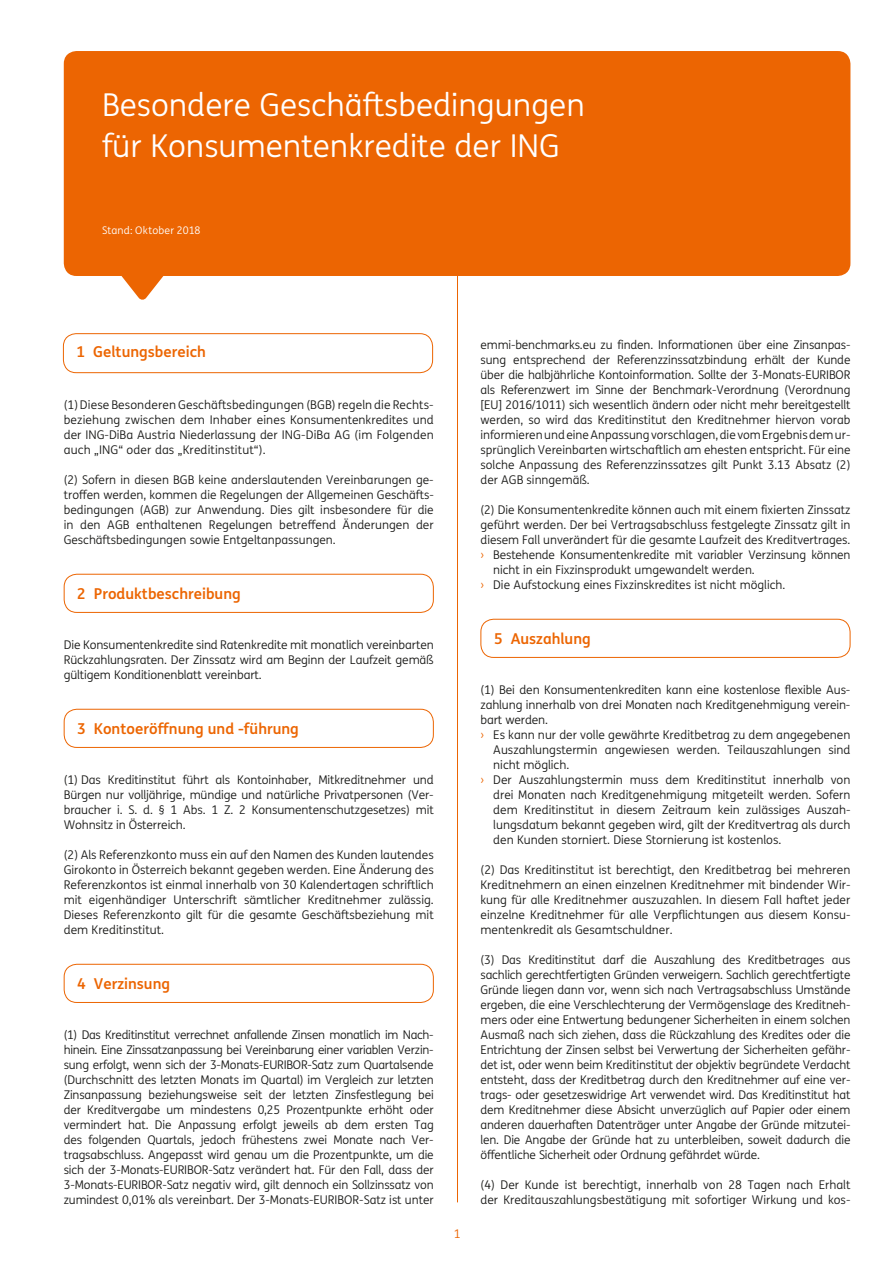
<style>
.page{position:relative;width:893px;height:1263px;background:#fff}
.page>*{position:absolute;margin:0;border:0;box-sizing:border-box;transform-origin:0 0}
.t1{font:31.5px/40.5px "ING Me";color:#fff}
.t2{font:700 15px "ING Me";color:#ec6502}
.t3{font:12px/15px "ING Me";color:#1a1a18;text-align:justify}
.t4{font:12px "ING Me";color:#ec6502}
.t5{font:10.5px "ING Me";letter-spacing:.015em;color:#fff}
.s1{color:#ec6502}
</style>
<div class="page">
<hr style="left:457px;top:54px;width:1px;height:1148px;background:#ec6502">
<div style="left:64px;top:574px;width:370px;height:39px;border:1px solid #ec6502;border-radius:13px"></div>
<div style="left:64px;top:964px;width:370px;height:39px;border:1px solid #ec6502;border-radius:13px"></div>
<div style="left:63px;top:333px;width:370px;height:40px;border:1px solid #ec6502;border-radius:13px"></div>
<div style="left:64px;top:51px;width:786px;height:225px;background:#ec6502;border-radius:13px"></div>
<svg style="left:121px;top:276px;width:43px;height:24px"></svg>
<div style="left:64px;top:709px;width:370px;height:39px;border:1px solid #ec6502;border-radius:13px"></div>
<div style="left:480px;top:619px;width:370px;height:39px;border:1px solid #ec6502;border-radius:13px"></div>
<h1 class="t1" style="left:102px;top:83px;width:484px">Besondere Geschäftsbedingungen für Konsumentenkredite der ING</h1>
<p class="t5" style="left:102px;top:223px;width:100px">Stand: Oktober 2018</p>
<p class="t2" style="left:77px;top:340px;width:131px">1 Geltungsbereich</p>
<p class="t3" style="left:64px;top:396px;width:371px">(1) Diese Besonderen Geschäftsbedingungen (BGB) regeln die Rechts&shy;beziehung zwischen dem Inhaber eines Konsumentenkredites und der ING-DiBa Austria Niederlassung der ING-DiBa AG (im Folgenden auch „ING“ oder das „Kreditinstitut“).</p>
<p class="t3" style="left:64px;top:471px;width:371px">(2) Sofern in diesen BGB keine anderslautenden Vereinbarungen ge&shy;troffen werden, kommen die Regelungen der Allgemeinen Geschäfts&shy;bedingungen (AGB) zur Anwendung. Dies gilt insbesondere für die in den AGB enthaltenen Regelungen betreffend Änderungen der Geschäftsbedingungen sowie Entgeltanpassungen.</p>
<p class="t2" style="left:77px;top:581px;width:165px">2 Produktbeschreibung</p>
<p class="t3" style="left:64px;top:636px;width:371px">Die Konsumentenkredite sind Ratenkredite mit monatlich vereinbarten Rückzahlungsraten. Der Zinssatz wird am Beginn der Laufzeit gemäß gültigem Konditionenblatt vereinbart.</p>
<p class="t2" style="left:77px;top:716px;width:223px">3 Kontoeröffnung und -führung</p>
<p class="t3" style="left:64px;top:771px;width:371px">(1) Das Kreditinstitut führt als Kontoinhaber, Mitkreditnehmer und Bürgen nur volljährige, mündige und natürliche Privatpersonen (Ver&shy;braucher i. S. d. § 1 Abs. 1 Z. 2 Konsumentenschutzgesetzes) mit Wohnsitz in Österreich.</p>
<p class="t3" style="left:64px;top:846px;width:371px">(2) Als Referenzkonto muss ein auf den Namen des Kunden lautendes Girokonto in Österreich bekannt gegeben werden. Eine Änderung des Referenzkontos ist einmal innerhalb von 30 Kalendertagen schriftlich mit eigenhändiger Unterschrift sämtlicher Kreditnehmer zulässig.<br>Dieses Referenzkonto gilt für die gesamte Geschäftsbeziehung mit dem Kreditinstitut.</p>
<p class="t2" style="left:77px;top:971px;width:94px">4 Verzinsung</p>
<p class="t3" style="left:64px;top:1026px;width:371px">(1) Das Kreditinstitut verrechnet anfallende Zinsen monatlich im Nach&shy;hinein. Eine Zinssatzanpassung bei Vereinbarung einer variablen Verzin&shy;sung erfolgt, wenn sich der 3-Monats-EURIBOR-Satz zum Quartalsende (Durchschnitt des letzten Monats im Quartal) im Vergleich zur letzten Zinsanpassung beziehungsweise seit der letzten Zinsfestlegung bei der Kreditvergabe um mindestens 0,25 Prozentpunkte erhöht oder vermindert hat. Die Anpassung erfolgt jeweils ab dem ersten Tag des folgenden Quartals, jedoch frühestens zwei Monate nach Ver&shy;tragsabschluss. Angepasst wird genau um die Prozentpunkte, um die sich der 3-Monats-EURIBOR-Satz verändert hat. Für den Fall, dass der 3-Monats-EURIBOR-Satz negativ wird, gilt dennoch ein Sollzinssatz von zumindest 0,01% als vereinbart. Der 3-Monats-EURIBOR-Satz ist unter</p>
<p class="t4" style="left:454px;top:1225px;width:8px">1</p>
<p class="t3" style="left:480px;top:336px;width:371px">emmi-benchmarks.eu zu finden. Informationen über eine Zinsanpas&shy;sung entsprechend der Referenzzinssatzbindung erhält der Kunde über die halbjährliche Kontoinformation. Sollte der 3-Monats-EURIBOR als Referenzwert im Sinne der Benchmark-Verordnung (Verordnung [EU] 2016/1011) sich wesentlich ändern oder nicht mehr bereitgestellt werden, so wird das Kreditinstitut den Kreditnehmer hiervon vorab informieren und eine Anpassung vorschlagen, die vom Ergebnis dem ur&shy;sprünglich Vereinbarten wirtschaftlich am ehesten entspricht. Für eine solche Anpassung des Referenzzinssatzes gilt Punkt 3.13 Absatz (2) der AGB sinngemäß.</p>
<p class="t3" style="left:480px;top:501px;width:371px">(2) Die Konsumentenkredite können auch mit einem fixierten Zinssatz</p>
<p class="t3" style="left:480px;top:516px;width:371px">geführt werden. Der bei Vertragsabschluss festgelegte Zinssatz gilt in</p>
<p class="t3" style="left:480px;top:531px;width:371px">diesem Fall unverändert für die gesamte Laufzeit des Kreditvertrages.</p>
<p class="t3" style="left:480px;top:546px;width:371px"><span class="s1">›</span> Bestehende Konsumentenkredite mit variabler Verzinsung können</p>
<p class="t3" style="left:493px;top:561px;width:263px">nicht in ein Fixzinsprodukt umgewandelt werden.</p>
<p class="t3" style="left:480px;top:576px;width:306px"><span class="s1">›</span> Die Aufstockung eines Fixzinskredites ist nicht möglich.</p>
<p class="t2" style="left:494px;top:626px;width:98px">5 Auszahlung</p>
<p class="t3" style="left:480px;top:681px;width:371px">(1) Bei den Konsumentenkrediten kann eine kostenlose flexible Aus-</p>
<p class="t3" style="left:480px;top:696px;width:371px">zahlung innerhalb von drei Monaten nach Kreditgenehmigung verein-</p>
<p class="t3" style="left:480px;top:711px;width:69px">bart werden.</p>
<p class="t3" style="left:480px;top:726px;width:371px"><span class="s1">›</span> Es kann nur der volle gewährte Kreditbetrag zu dem angegebenen</p>
<p class="t3" style="left:493px;top:741px;width:359px">Auszahlungstermin angewiesen werden. Teilauszahlungen sind</p>
<p class="t3" style="left:493px;top:756px;width:78px">nicht möglich.</p>
<p class="t3" style="left:480px;top:771px;width:371px"><span class="s1">›</span> Der Auszahlungstermin muss dem Kreditinstitut innerhalb von</p>
<p class="t3" style="left:493px;top:786px;width:359px">drei Monaten nach Kreditgenehmigung mitgeteilt werden. Sofern</p>
<p class="t3" style="left:493px;top:801px;width:359px">dem Kreditinstitut in diesem Zeitraum kein zulässiges Auszah-</p>
<p class="t3" style="left:493px;top:816px;width:359px">lungsdatum bekannt gegeben wird, gilt der Kreditvertrag als durch</p>
<p class="t3" style="left:493px;top:831px;width:290px">den Kunden storniert. Diese Stornierung ist kostenlos.</p>
<p class="t3" style="left:480px;top:861px;width:371px">(2) Das Kreditinstitut ist berechtigt, den Kreditbetrag bei mehreren Kreditnehmern an einen einzelnen Kreditnehmer mit bindender Wir&shy;kung für alle Kreditnehmer auszuzahlen. In diesem Fall haftet jeder einzelne Kreditnehmer für alle Verpflichtungen aus diesem Konsu&shy;mentenkredit als Gesamtschuldner.</p>
<p class="t3" style="left:480px;top:951px;width:371px">(3) Das Kreditinstitut darf die Auszahlung des Kreditbetrages aus sachlich gerechtfertigten Gründen verweigern. Sachlich gerechtfertigte Gründe liegen dann vor, wenn sich nach Vertragsabschluss Umstände ergeben, die eine Verschlechterung der Vermögenslage des Kreditneh&shy;mers oder eine Entwertung bedungener Sicherheiten in einem solchen Ausmaß nach sich ziehen, dass die Rückzahlung des Kredites oder die Entrichtung der Zinsen selbst bei Verwertung der Sicherheiten gefähr&shy;det ist, oder wenn beim Kreditinstitut der objektiv begründete Verdacht entsteht, dass der Kreditbetrag durch den Kreditnehmer auf eine ver&shy;trags- oder gesetzeswidrige Art verwendet wird. Das Kreditinstitut hat dem Kreditnehmer diese Absicht unverzüglich auf Papier oder einem anderen dauerhaften Datenträger unter Angabe der Gründe mitzutei&shy;len. Die Angabe der Gründe hat zu unterbleiben, soweit dadurch die öffentliche Sicherheit oder Ordnung gefährdet würde.</p>
<p class="t3" style="left:480px;top:1176px;width:371px">(4) Der Kunde ist berechtigt, innerhalb von 28 Tagen nach Erhalt der Kreditauszahlungsbestätigung mit sofortiger Wirkung und kos-</p>
</div>
